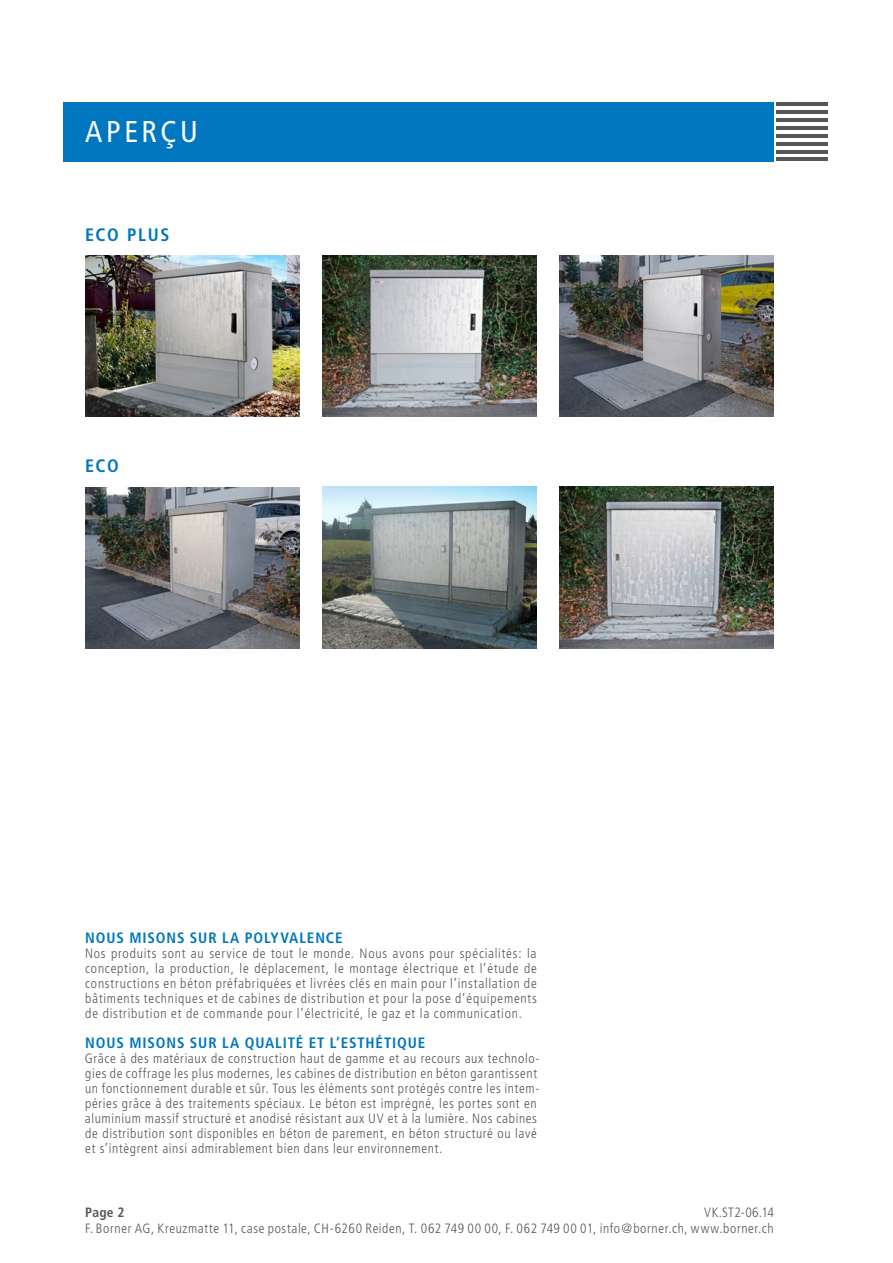
<style>
.page{position:relative;width:893px;height:1263px;background:#fff}
.page>*{position:absolute;margin:0;border:0;box-sizing:border-box;transform-origin:0 0}
.t1{font:condensed 30px "Frutiger";letter-spacing:.12em;color:#fff}
.t2{font:700 condensed 18px "Frutiger";letter-spacing:.085em;color:#0077be}
.t3{font:700 condensed 15px "Frutiger";letter-spacing:.06em;color:#0077be}
.t4{font:300 condensed 13.5px/15px "Frutiger";letter-spacing:.045em;color:#565655;text-align:justify}
.t5{font:700 condensed 13.5px "Frutiger";color:#565655}
</style>
<div class="page">
<div style="left:64px;top:102px;width:710px;height:59px;background:#0077be"></div>
<hr style="left:776px;top:102px;width:51px;height:4px;background:#565655">
<hr style="left:776px;top:118px;width:51px;height:4px;background:#565655">
<hr style="left:776px;top:134px;width:51px;height:4px;background:#565655">
<hr style="left:776px;top:150px;width:51px;height:3px;background:#565655">
<hr style="left:776px;top:110px;width:51px;height:4px;background:#565655">
<hr style="left:776px;top:126px;width:51px;height:4px;background:#565655">
<hr style="left:776px;top:142px;width:51px;height:4px;background:#565655">
<hr style="left:776px;top:157px;width:51px;height:4px;background:#565655">
<img style="left:85px;top:487px;width:215px;height:161px">
<img style="left:559px;top:255px;width:215px;height:162px">
<img style="left:322px;top:487px;width:215px;height:161px">
<img style="left:559px;top:487px;width:215px;height:161px">
<img style="left:322px;top:255px;width:215px;height:162px">
<img style="left:85px;top:255px;width:215px;height:162px">
<h1 class="t1" style="left:85px;top:114px;width:39px">ÜB</h1>
<h1 class="t1" style="left:163px;top:114px;width:83px">SICHT</h1>
<h1 class="t1" style="left:85px;top:114px;width:114px">APERÇU</h1>
<h2 class="t2" style="left:85px;top:224px;width:86px">ECO PLUS</h2>
<h2 class="t2" style="left:85px;top:455px;width:35px">ECO</h2>
<p class="t3" style="left:85px;top:928px;width:259px">NOUS MISONS SUR LA POLYVALENCE</p>
<p class="t4" style="left:85px;top:945px;width:453px">Nos produits sont au service de tout le monde. Nous avons pour spécialités: la conception, la production, le déplacement, le montage électrique et l’étude de constructions en béton préfabriquées et livrées clés en main pour l’installation de bâtiments techniques et de cabines de distribution et pour la pose d’équipements de distribution et de commande pour l’électricité, le gaz et la communication.</p>
<p class="t3" style="left:85px;top:1033px;width:342px">NOUS MISONS SUR LA QUALITÉ ET L’ESTHÉTIQUE</p>
<p class="t4" style="left:85px;top:1050px;width:456px;text-align:left">Grâce à des matériaux de construction haut de gamme et au recours aux technolo&shy;gies de coffrage les plus modernes, les cabines de distribution en béton garantissent un fonctionnement durable et sûr. Tous les éléments sont protégés contre les intem&shy;péries grâce à des traitements spéciaux. Le béton est imprégné, les portes sont en aluminium massif structuré et anodisé résistant aux UV et à la lumière. Nos cabines de distribution sont disponibles en béton de parement, en béton structuré ou lavé et s’intègrent ainsi admirablement bien dans leur environnement.</p>
<p class="t5" style="left:85px;top:1204px;width:41px">Page 2</p>
<p class="t4" style="left:85px;top:1204px;width:690px;line-height:16.5px;text-align:right">VK.ST2-06.14<br>F. Borner AG, Kreuzmatte 11, case postale, CH-6260 Reiden, T. 062 749 00 00, F. 062 749 00 01, info@borner.ch, www.borner.ch</p>
</div>
